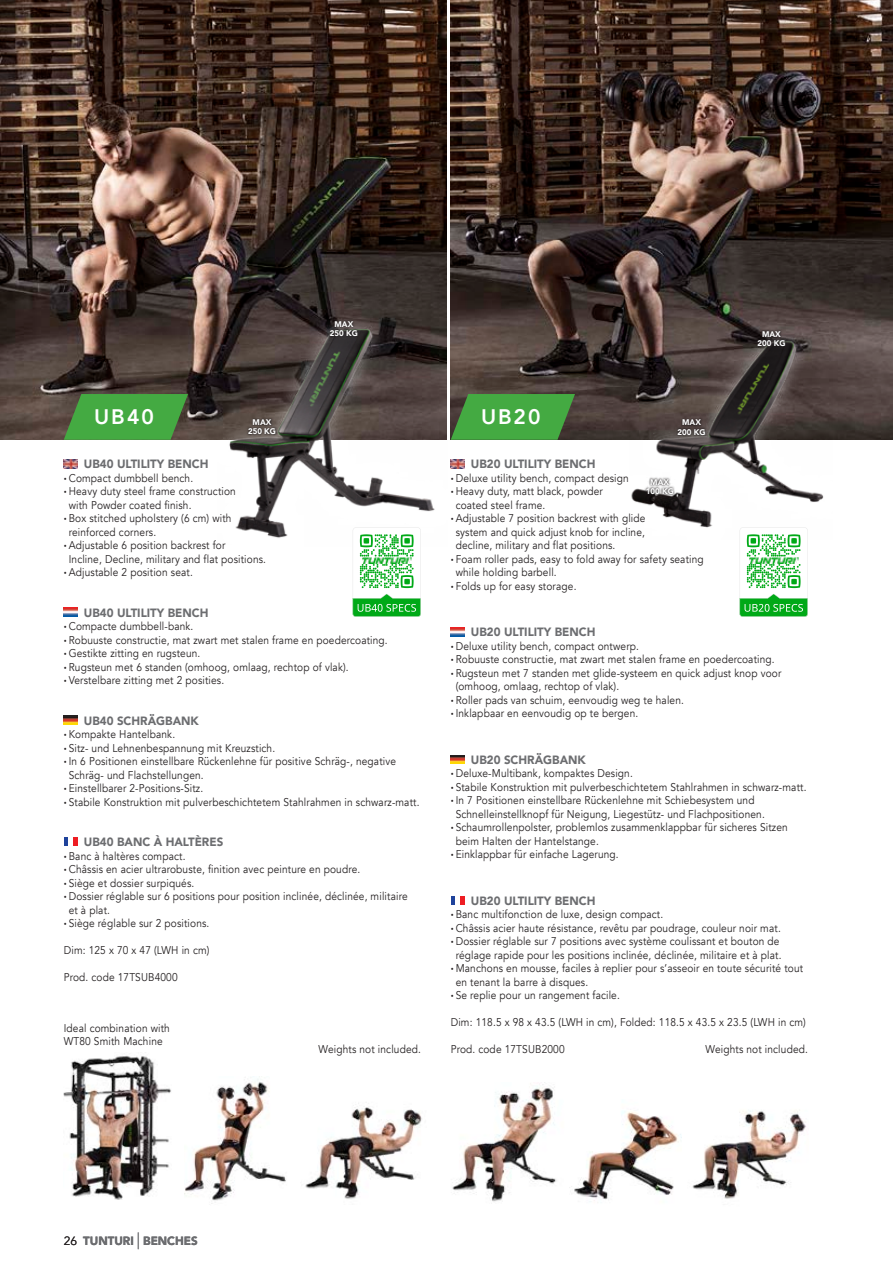
<style>
.page{position:relative;width:893px;height:1263px;background:#fff}
.page>*{position:absolute;margin:0;border:0;box-sizing:border-box;transform-origin:0 0}
.t1{font:800 21px "Avenir";letter-spacing:.1em;color:#fff}
.t2{font:900 12px "Avenir";color:#6c6d70;scale:.96 1}
.t3{font:11.25px/13.5px "Avenir";letter-spacing:.015em;color:#231f20;scale:.9 1}
.t4{font:900 8.1px/9.1px "Avenir";color:#fff;text-align:center;scale:.96 1}
.s1{font-weight:900}
.s2{font-weight:400;color:#231f20}
.s3{font-weight:400;font-size:16.8px}
</style>
<div class="page">
<img style="left:452px;top:1082px;width:105px;height:120px">
<img style="left:574px;top:1111px;width:108px;height:90px">
<img style="left:692px;top:1110px;width:115px;height:89px">
<img style="left:0;top:0;width:446px;height:440px">
<img style="left:451px;top:0;width:442px;height:440px">
<img style="left:64px;top:459px;width:14px;height:9px">
<img style="left:64px;top:608px;width:14px;height:8px">
<img style="left:64px;top:716px;width:14px;height:8px">
<svg style="left:64px;top:837px;width:4px;height:9px"></svg>
<div style="left:73px;top:837px;width:5px;height:9px;background:#ee1d23"></div>
<img style="left:451px;top:459px;width:14px;height:9px">
<img style="left:451px;top:627px;width:14px;height:9px">
<img style="left:451px;top:755px;width:14px;height:9px">
<svg style="left:451px;top:896px;width:4px;height:9px"></svg>
<div style="left:460px;top:896px;width:5px;height:9px;background:#ee1d23"></div>
<img style="left:305px;top:1103px;width:117px;height:96px">
<img style="left:185px;top:1076px;width:101px;height:128px">
<img style="left:629px;top:329px;width:203px;height:211px">
<img style="left:218px;top:317px;width:229px;height:221px">
<img style="left:64px;top:1055px;width:107px;height:144px">
<div style="left:644px;top:477px;width:32px;height:19px;background:#231f20;opacity:.75"></div>
<div style="left:645px;top:477px;width:30px;height:18px;background:#231f20;opacity:.75"></div>
<div style="left:755px;top:329px;width:32px;height:19px;background:#231f20;opacity:.75"></div>
<div style="left:756px;top:330px;width:31px;height:17px;background:#231f20;opacity:.75"></div>
<div style="left:675px;top:417px;width:32px;height:20px;background:#231f20;opacity:.75"></div>
<div style="left:676px;top:418px;width:31px;height:18px;background:#231f20;opacity:.75"></div>
<div style="left:328px;top:319px;width:32px;height:19px;background:#231f20;opacity:.75"></div>
<div style="left:329px;top:320px;width:30px;height:17px;background:#231f20;opacity:.75"></div>
<div style="left:246px;top:417px;width:32px;height:19px;background:#231f20;opacity:.75"></div>
<div style="left:247px;top:418px;width:30px;height:18px;background:#231f20;opacity:.75"></div>
<svg style="left:353px;top:527px;width:68px;height:90px"></svg>
<svg style="left:740px;top:527px;width:68px;height:90px"></svg>
<svg style="left:64px;top:394px;width:124px;height:46px;background:#469b41"></svg>
<svg style="left:451px;top:394px;width:124px;height:46px;background:#449940"></svg>
<p class="t4" style="left:330px;top:319px;width:31px">MAX<br>250 KG</p>
<h1 class="t1" style="left:94px;top:401px;width:61px">UB40</h1>
<h1 class="t1" style="left:481px;top:401px;width:61px">UB20</h1>
<p class="t4" style="left:248px;top:417px;width:31px">MAX<br>250 KG</p>
<p class="t4" style="left:677px;top:418px;width:31px">MAX<br>200 KG</p>
<p class="t4" style="left:757px;top:329px;width:31px">MAX<br>200 KG</p>
<p class="t2" style="left:84px;top:454px;width:131px">UB40 ULTILITY BENCH</p>
<p class="t3" style="left:64px;top:471px;width:145px"><span class="s1">·</span> Compact dumbbell bench.</p>
<p class="t3" style="left:64px;top:485px;width:193px"><span class="s1">·</span> Heavy duty steel frame construction</p>
<p class="t3" style="left:69px;top:498px;width:138px">with Powder coated finish.</p>
<p class="t3" style="left:64px;top:512px;width:188px"><span class="s1">·</span> Box stitched upholstery (6 cm) with</p>
<p class="t3" style="left:69px;top:525px;width:99px">reinforced corners.</p>
<p class="t3" style="left:64px;top:539px;width:181px"><span class="s1">·</span> Adjustable 6 position backrest for</p>
<p class="t3" style="left:69px;top:552px;width:221px">Incline, Decline, military and flat positions.</p>
<p class="t3" style="left:64px;top:566px;width:145px"><span class="s1">·</span> Adjustable 2 position seat.</p>
<p class="t2" style="left:84px;top:602px;width:131px">UB40 ULTILITY BENCH</p>
<p class="t3" style="left:64px;top:620px;width:361px"><span class="s1">·</span> Compacte dumbbell-bank.<br><span class="s1">·</span> Robuuste constructie, mat zwart met stalen frame en poedercoating. <span class="s1">·</span> Gestikte zitting en rugsteun.<br><span class="s1">·</span> Rugsteun met 6 standen (omhoog, omlaag, rechtop of vlak).<br><span class="s1">·</span> Verstelbare zitting met 2 posities.</p>
<p class="t2" style="left:84px;top:710px;width:121px">UB40 SCHRÄGBANK</p>
<p class="t3" style="left:64px;top:728px;width:125px"><span class="s1">·</span> Kompakte Hantelbank.</p>
<p class="t3" style="left:64px;top:741px;width:236px"><span class="s1">·</span> Sitz- und Lehnenbespannung mit Kreuzstich.</p>
<p class="t3" style="left:64px;top:755px;width:371px"><span class="s1">·</span> In 6 Positionen einstellbare Rückenlehne für positive Schräg-, negative</p>
<p class="t3" style="left:69px;top:768px;width:151px">Schräg- und Flachstellungen.</p>
<p class="t3" style="left:64px;top:782px;width:156px"><span class="s1">·</span> Einstellbarer 2-Positions-Sitz.</p>
<p class="t3" style="left:64px;top:795px;width:397px"><span class="s1">·</span> Stabile Konstruktion mit pulverbeschichtetem Stahlrahmen in schwarz-matt.</p>
<p class="t2" style="left:84px;top:832px;width:147px">UB40 BANC À HALTÈRES</p>
<p class="t3" style="left:64px;top:849px;width:137px"><span class="s1">·</span> Banc à haltères compact.</p>
<p class="t3" style="left:64px;top:863px;width:331px"><span class="s1">·</span> Châssis en acier ultrarobuste, finition avec peinture en poudre.</p>
<p class="t3" style="left:64px;top:876px;width:147px"><span class="s1">·</span> Siège et dossier surpiqués.</p>
<p class="t3" style="left:64px;top:890px;width:384px"><span class="s1">·</span> Dossier réglable sur 6 positions pour position inclinée, déclinée, militaire</p>
<p class="t3" style="left:69px;top:903px;width:47px">et à plat.</p>
<p class="t3" style="left:64px;top:917px;width:163px"><span class="s1">·</span> Siège réglable sur 2 positions.</p>
<p class="t3" style="left:64px;top:944px;width:163px">Dim: 125 x 70 x 47 (LWH in cm)</p>
<p class="t3" style="left:64px;top:971px;width:128px">Prod. code 17TSUB4000</p>
<p class="t3" style="left:64px;top:1021px;width:119px">Ideal combination with<br>WT80 Smith Machine</p>
<p class="t3" style="left:319px;top:1043px;width:115px">Weights not included.</p>
<p class="t2" style="left:471px;top:454px;width:131px">UB20 ULTILITY BENCH</p>
<p class="t3" style="left:451px;top:471px;width:199px"><span class="s1">·</span> Deluxe utility bench, compact design</p>
<p class="t3" style="left:451px;top:485px;width:171px"><span class="s1">·</span> Heavy duty, matt black, powder</p>
<p class="t3" style="left:456px;top:498px;width:101px">coated steel frame.</p>
<p class="t3" style="left:451px;top:512px;width:218px"><span class="s1">·</span> Adjustable 7 position backrest with glide</p>
<p class="t3" style="left:456px;top:525px;width:212px">system and quick adjust knob for incline,</p>
<p class="t3" style="left:456px;top:539px;width:179px">decline, military and flat positions.</p>
<p class="t3" style="left:451px;top:552px;width:283px"><span class="s1">·</span> Foam roller pads, easy to fold away for safety seating</p>
<p class="t3" style="left:456px;top:566px;width:114px">while holding barbell.</p>
<p class="t3" style="left:451px;top:579px;width:141px"><span class="s1">·</span> Folds up for easy storage.</p>
<p class="t2" style="left:471px;top:622px;width:131px">UB20 ULTILITY BENCH</p>
<p class="t3" style="left:451px;top:639px;width:211px"><span class="s1">·</span> Deluxe utility bench, compact ontwerp.</p>
<p class="t3" style="left:451px;top:653px;width:361px"><span class="s1">·</span> Robuuste constructie, mat zwart met stalen frame en poedercoating.</p>
<p class="t3" style="left:451px;top:666px;width:369px"><span class="s1">·</span> Rugsteun met 7 standen met glide-systeem en quick adjust knop voor</p>
<p class="t3" style="left:456px;top:680px;width:183px">(omhoog, omlaag, rechtop of vlak).</p>
<p class="t3" style="left:451px;top:693px;width:261px"><span class="s1">·</span> Roller pads van schuim, eenvoudig weg te halen.</p>
<p class="t3" style="left:451px;top:707px;width:210px"><span class="s1">·</span> Inklapbaar en eenvoudig op te bergen.</p>
<p class="t2" style="left:471px;top:749px;width:121px">UB20 SCHRÄGBANK</p>
<p class="t3" style="left:451px;top:767px;width:204px"><span class="s1">·</span> Deluxe-Multibank, kompaktes Design.</p>
<p class="t3" style="left:451px;top:780px;width:397px"><span class="s1">·</span> Stabile Konstruktion mit pulverbeschichtetem Stahlrahmen in schwarz-matt.</p>
<p class="t3" style="left:451px;top:794px;width:339px"><span class="s1">·</span> In 7 Positionen einstellbare Rückenlehne mit Schiebesystem und</p>
<p class="t3" style="left:456px;top:807px;width:345px">Schnelleinstellknopf für Neigung, Liegestütz- und Flachpositionen.</p>
<p class="t3" style="left:451px;top:821px;width:376px"><span class="s1">·</span> Schaumrollenpolster, problemlos zusammenklappbar für sicheres Sitzen</p>
<p class="t3" style="left:456px;top:834px;width:161px">beim Halten der Hantelstange.</p>
<p class="t3" style="left:451px;top:848px;width:188px"><span class="s1">·</span> Einklappbar für einfache Lagerung.</p>
<p class="t4" style="left:646px;top:477px;width:31px">MAX<br>100 KG</p>
<p class="t2" style="left:471px;top:890px;width:131px">UB20 ULTILITY BENCH</p>
<p class="t3" style="left:451px;top:908px;width:238px"><span class="s1">·</span> Banc multifonction de luxe, design compact.</p>
<p class="t3" style="left:451px;top:921px;width:368px"><span class="s1">·</span> Châssis acier haute résistance, revêtu par poudrage, couleur noir mat.</p>
<p class="t3" style="left:451px;top:935px;width:367px"><span class="s1">·</span> Dossier réglable sur 7 positions avec système coulissant et bouton de</p>
<p class="t3" style="left:456px;top:948px;width:364px">réglage rapide pour les positions inclinée, déclinée, militaire et à plat.</p>
<p class="t3" style="left:451px;top:962px;width:393px"><span class="s1">·</span> Manchons en mousse, faciles à replier pour s’asseoir en toute sécurité tout</p>
<p class="t3" style="left:456px;top:975px;width:149px">en tenant la barre à disques.</p>
<p class="t3" style="left:451px;top:989px;width:189px"><span class="s1">·</span> Se replie pour un rangement facile.</p>
<p class="t3" style="left:451px;top:1016px;width:396px">Dim: 118.5 x 98 x 43.5 (LWH in cm), Folded: 118.5 x 43.5 x 23.5 (LWH in cm)</p>
<p class="t3" style="left:451px;top:1043px;width:128px">Prod. code 17TSUB2000</p>
<p class="t3" style="left:705px;top:1043px;width:115px">Weights not included.</p>
<p class="t2" style="left:64px;top:1231px;width:141px"><span class="s2">26</span> TUNTURI <span class="s3">|</span> BENCHES</p>
</div>
